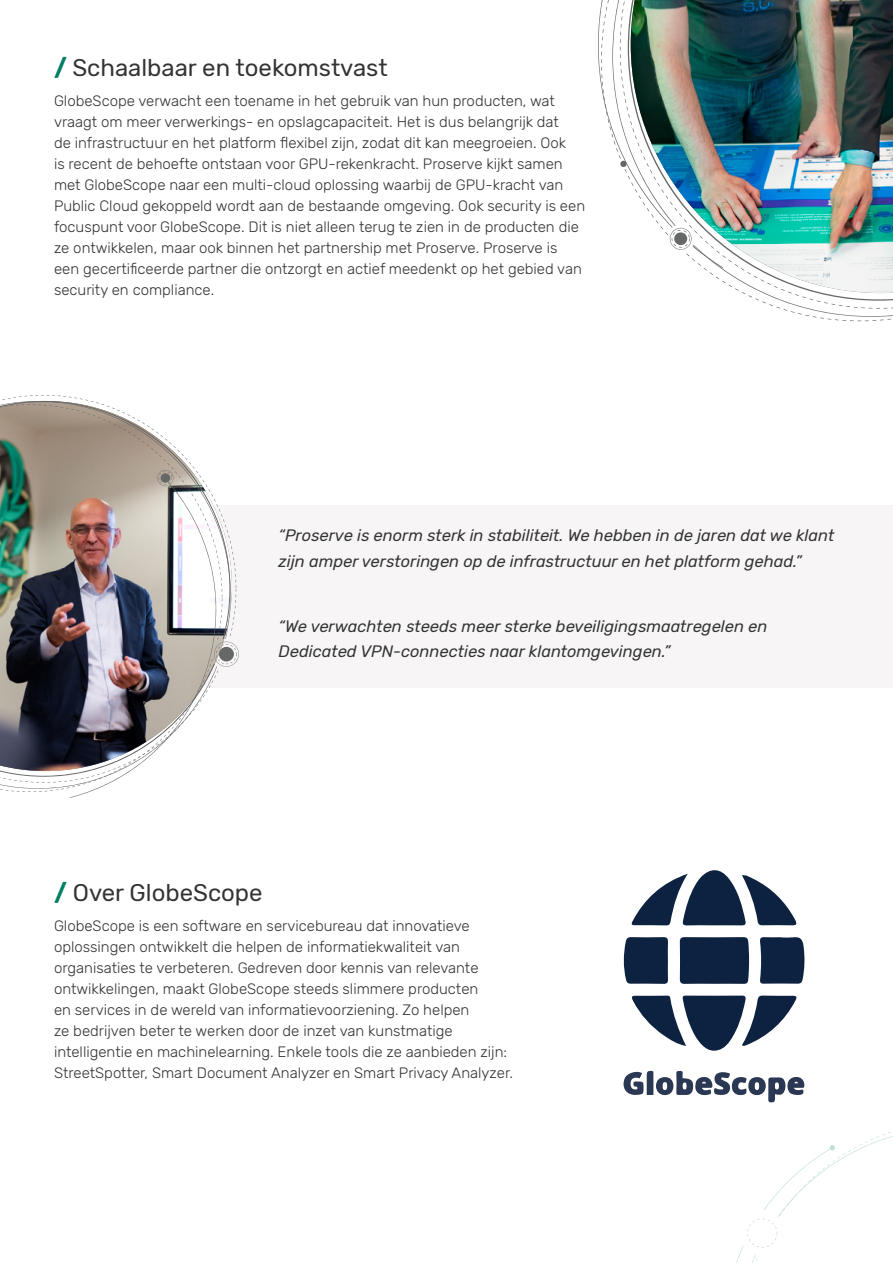
<style>
.page{position:relative;width:893px;height:1263px;background:#fff}
.page>*{position:absolute;margin:0;border:0;box-sizing:border-box;transform-origin:0 0}
.t1{font:24px "Rubik";color:#333}
.t2{font:italic 16.5px/25.5px "Rubik";color:#333}
.t3{font:300 15px/21px "Rubik";color:#333}
.s1{font-weight:700;color:#007f64}
</style>
<div class="page">
<div style="left:0;top:505px;width:893px;height:182px;background:#f7f5f5"></div>
<svg style="left:736px;top:1132px;width:157px;height:131px"></svg>
<img style="left:598px;top:0;width:295px;height:317px">
<img style="left:0;top:401px;width:231px;height:238px">
<svg style="left:0;top:642px;width:239px;height:147px"></svg>
<svg style="left:623px;top:1070px;width:182px;height:32px"></svg>
<div style="left:680px;top:937px;width:69px;height:47px;background:#0d2140"></div>
<svg style="left:623px;top:937px;width:45px;height:47px;background:#1b2e4b"></svg>
<svg style="left:760px;top:937px;width:45px;height:47px;background:#1c2f4c"></svg>
<svg style="left:631px;top:870px;width:166px;height:55px"></svg>
<svg style="left:631px;top:995px;width:166px;height:56px"></svg>
<h1 class="t1" style="left:54px;top:55px;width:335px"><span class="s1">/</span> Schaalbaar en toekomstvast</h1>
<p class="t3" style="left:54px;top:90px;width:533px">GlobeScope verwacht een toename in het gebruik van hun producten, wat vraagt om meer verwerkings- en opslagcapaciteit. Het is dus belangrijk dat<br>de infrastructuur en het platform flexibel zijn, zodat dit kan meegroeien. Ook<br>is recent de behoefte ontstaan voor GPU-rekenkracht. Proserve kijkt samen met GlobeScope naar een multi-cloud oplossing waarbij de GPU-kracht van Public Cloud gekoppeld wordt aan de bestaande omgeving. Ook security is een focuspunt voor GlobeScope. Dit is niet alleen terug te zien in de producten die ze ontwikkelen, maar ook binnen het partnership met Proserve. Proserve is een gecertificeerde partner die ontzorgt en actief meedenkt op het gebied van security en compliance.</p>
<p class="t2" style="left:278px;top:523px;width:557px">“Proserve is enorm sterk in stabiliteit. We hebben in de jaren dat we klant zijn amper verstoringen op de infrastructuur en het platform gehad.”</p>
<p class="t2" style="left:278px;top:614px;width:490px">“We verwachten steeds meer sterke beveiligingsmaatregelen en<br>Dedicated VPN-connecties naar klantomgevingen.”</p>
<h1 class="t1" style="left:54px;top:879px;width:210px"><span class="s1">/</span> Over GlobeScope</h1>
<p class="t3" style="left:54px;top:915px;width:460px">GlobeScope is een software en servicebureau dat innovatieve oplossingen ontwikkelt die helpen de informatiekwaliteit van organisaties te verbeteren. Gedreven door kennis van relevante ontwikkelingen, maakt GlobeScope steeds slimmere producten<br>en services in de wereld van informatievoorziening. Zo helpen<br>ze bedrijven beter te werken door de inzet van kunstmatige intelligentie en machinelearning. Enkele tools die ze aanbieden zijn:<br>StreetSpotter, Smart Document Analyzer en Smart Privacy Analyzer.</p>
</div>
